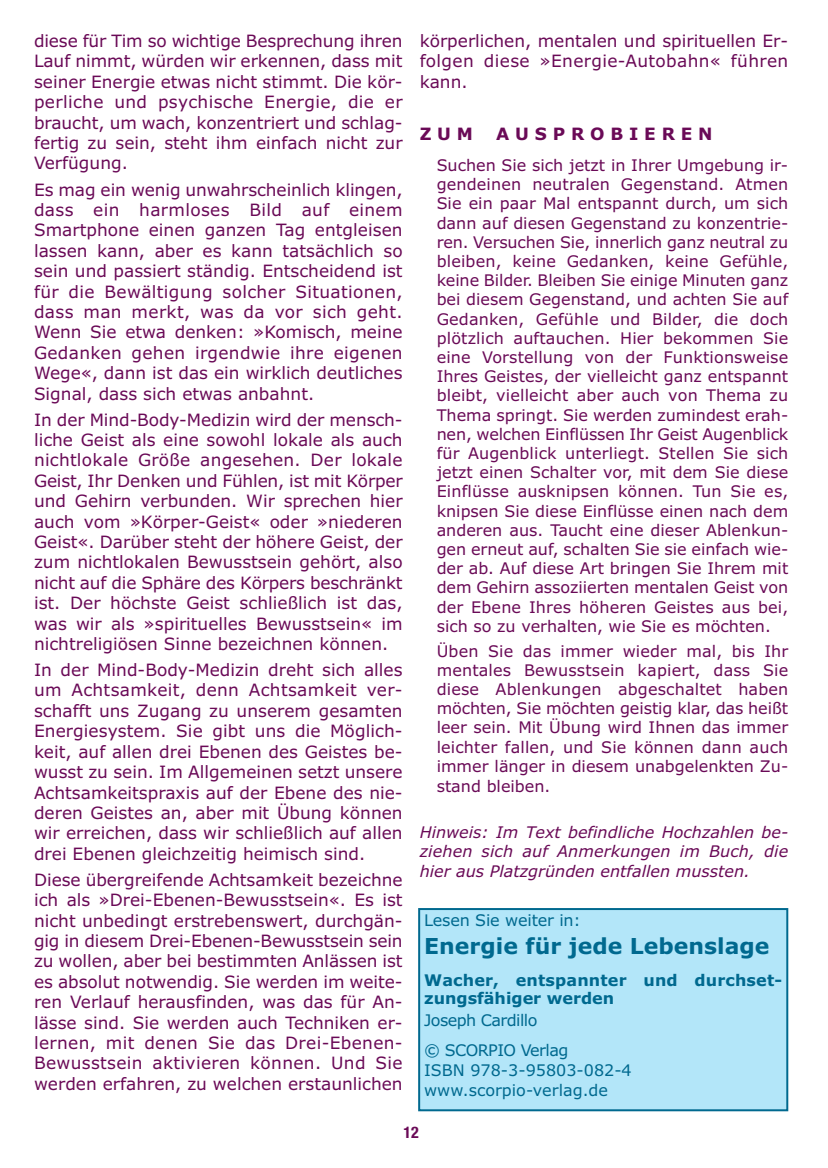
<style>
.page{position:relative;width:828px;height:1168px;background:#fff}
.page>*{position:absolute;margin:0;border:0;box-sizing:border-box;transform-origin:0 0}
.t1{font:700 22px "Verdana";color:#00698f}
.t2{font:17px/20.4px "Verdana";color:#6a0a57;text-align:justify}
.t3{font:700 17px "Verdana";letter-spacing:.34em;color:#6a0a57}
.t4{font:16px/19.2px "Verdana";color:#6a0a57;text-align:justify}
.t5{font:italic 16px/19.6px "Verdana";color:#6a0a57;text-align:justify}
.t6{font:16px/20px "Verdana";letter-spacing:-.01em;color:#00698f}
.t7{font:700 16px/18px "Verdana";letter-spacing:.01em;color:#00698f}
.t8{font:16px/30px "Verdana";letter-spacing:-.035em;color:#00698f}
.t9{font:700 condensed 16px "Helvetica Neue LT";color:#6a0a57}
</style>
<div class="page">
<div style="left:420px;top:910px;width:366px;height:199px;background:#b3e6f9"></div>
<div style="left:418px;top:908px;width:370px;height:203px;border:2px solid #00698f"></div>
<p class="t2" style="left:34px;top:31px;width:370px">diese für Tim so wichtige Besprechung ihren Lauf nimmt, würden wir erkennen, dass mit seiner Energie etwas nicht stimmt. Die kör&shy;perliche und psychische Energie, die er braucht, um wach, konzentriert und schlag&shy;fertig zu sein, steht ihm einfach nicht zur Verfügung.</p>
<p class="t2" style="left:34px;top:179px;width:370px">Es mag ein wenig unwahrscheinlich klingen, dass ein harmloses Bild auf einem Smartphone einen ganzen Tag entgleisen lassen kann, aber es kann tatsächlich so sein und passiert ständig. Entscheidend ist für die Bewältigung solcher Situationen, dass man merkt, was da vor sich geht.<br>Wenn Sie etwa denken: »Komisch, meine Gedanken gehen irgendwie ihre eigenen Wege«, dann ist das ein wirklich deutliches Signal, dass sich etwas anbahnt.</p>
<p class="t2" style="left:34px;top:409px;width:370px">In der Mind-Body-Medizin wird der mensch&shy;liche Geist als eine sowohl lokale als auch nichtlokale Größe angesehen. Der lokale Geist, Ihr Denken und Fühlen, ist mit Körper und Gehirn verbunden. Wir sprechen hier auch vom »Körper-Geist« oder »niederen Geist«. Darüber steht der höhere Geist, der zum nichtlokalen Bewusstsein gehört, also nicht auf die Sphäre des Körpers beschränkt ist. Der höchste Geist schließlich ist das, was wir als »spirituelles Bewusstsein« im nichtreligiösen Sinne bezeichnen können.</p>
<p class="t2" style="left:34px;top:660px;width:370px">In der Mind-Body-Medizin dreht sich alles um Achtsamkeit, denn Achtsamkeit ver&shy;schafft uns Zugang zu unserem gesamten Energiesystem. Sie gibt uns die Möglich&shy;keit, auf allen drei Ebenen des Geistes be&shy;wusst zu sein. Im Allgemeinen setzt unsere Achtsamkeitspraxis auf der Ebene des nie&shy;deren Geistes an, aber mit Übung können wir erreichen, dass wir schließlich auf allen drei Ebenen gleichzeitig heimisch sind.</p>
<p class="t2" style="left:34px;top:870px;width:370px">Diese übergreifende Achtsamkeit bezeichne ich als »Drei-Ebenen-Bewusstsein«. Es ist nicht unbedingt erstrebenswert, durchgän&shy;gig in diesem Drei-Ebenen-Bewusstsein sein zu wollen, aber bei bestimmten Anlässen ist es absolut notwendig. Sie werden im weite&shy;ren Verlauf herausfinden, was das für An&shy;lässe sind. Sie werden auch Techniken er&shy;lernen, mit denen Sie das Drei-Ebenen-Bewusstsein aktivieren können. Und Sie werden erfahren, zu welchen erstaunlichen</p>
<p class="t2" style="left:420px;top:31px;width:370px">körperlichen, mentalen und spirituellen Er&shy;folgen diese »Energie-Autobahn« führen kann.</p>
<p class="t3" style="left:420px;top:124px;width:55px">ZUM</p>
<p class="t3" style="left:496px;top:124px;width:218px">AUSPROBIEREN</p>
<p class="t4" style="left:437px;top:156px;width:353px">Suchen Sie sich jetzt in Ihrer Umgebung ir&shy;gendeinen neutralen Gegenstand. Atmen Sie ein paar Mal entspannt durch, um sich dann auf diesen Gegenstand zu konzentrie&shy;ren. Versuchen Sie, innerlich ganz neutral zu bleiben, keine Gedanken, keine Gefühle, keine Bilder. Bleiben Sie einige Minuten ganz bei diesem Gegenstand, und achten Sie auf Gedanken, Gefühle und Bilder, die doch plötzlich auftauchen. Hier bekommen Sie eine Vorstellung von der Funktionsweise Ihres Geistes, der vielleicht ganz entspannt bleibt, vielleicht aber auch von Thema zu Thema springt. Sie werden zumindest erah&shy;nen, welchen Einflüssen Ihr Geist Augenblick für Augenblick unterliegt. Stellen Sie sich jetzt einen Schalter vor, mit dem Sie diese Einflüsse ausknipsen können. Tun Sie es, knipsen Sie diese Einflüsse einen nach dem anderen aus. Taucht eine dieser Ablenkun&shy;gen erneut auf, schalten Sie sie einfach wie&shy;der ab. Auf diese Art bringen Sie Ihrem mit dem Gehirn assoziierten mentalen Geist von der Ebene Ihres höheren Geistes aus bei, sich so zu verhalten, wie Sie es möchten.</p>
<p class="t4" style="left:437px;top:641px;width:353px">Üben Sie das immer wieder mal, bis Ihr mentales Bewusstsein kapiert, dass Sie diese Ablenkungen abgeschaltet haben möchten, Sie möchten geistig klar, das heißt leer sein. Mit Übung wird Ihnen das immer leichter fallen, und Sie können dann auch immer länger in diesem unabgelenkten Zu&shy;stand bleiben.</p>
<p class="t5" style="left:420px;top:822px;width:370px">Hinweis: Im Text befindliche Hochzahlen be&shy;ziehen sich auf Anmerkungen im Buch, die hier aus Platzgründen entfallen mussten.</p>
<p class="t6" style="left:424px;top:911px;width:158px">Lesen Sie weiter in:</p>
<p class="t1" style="left:424px;top:934px;width:347px">Energie für jede Lebenslage</p>
<p class="t7" style="left:424px;top:972px;width:360px">Wacher, entspannter und durchset&shy;zungsfähiger werden</p>
<p class="t8" style="left:424px;top:1006px;width:146px">Joseph Cardillo<br>© SCORPIO Verlag</p>
<p class="t6" style="left:424px;top:1061px;width:209px">ISBN 978-3-95803-082-4 www.scorpio-verlag.de</p>
<p class="t9" style="left:403px;top:1123px;width:17px">12</p>
</div>
